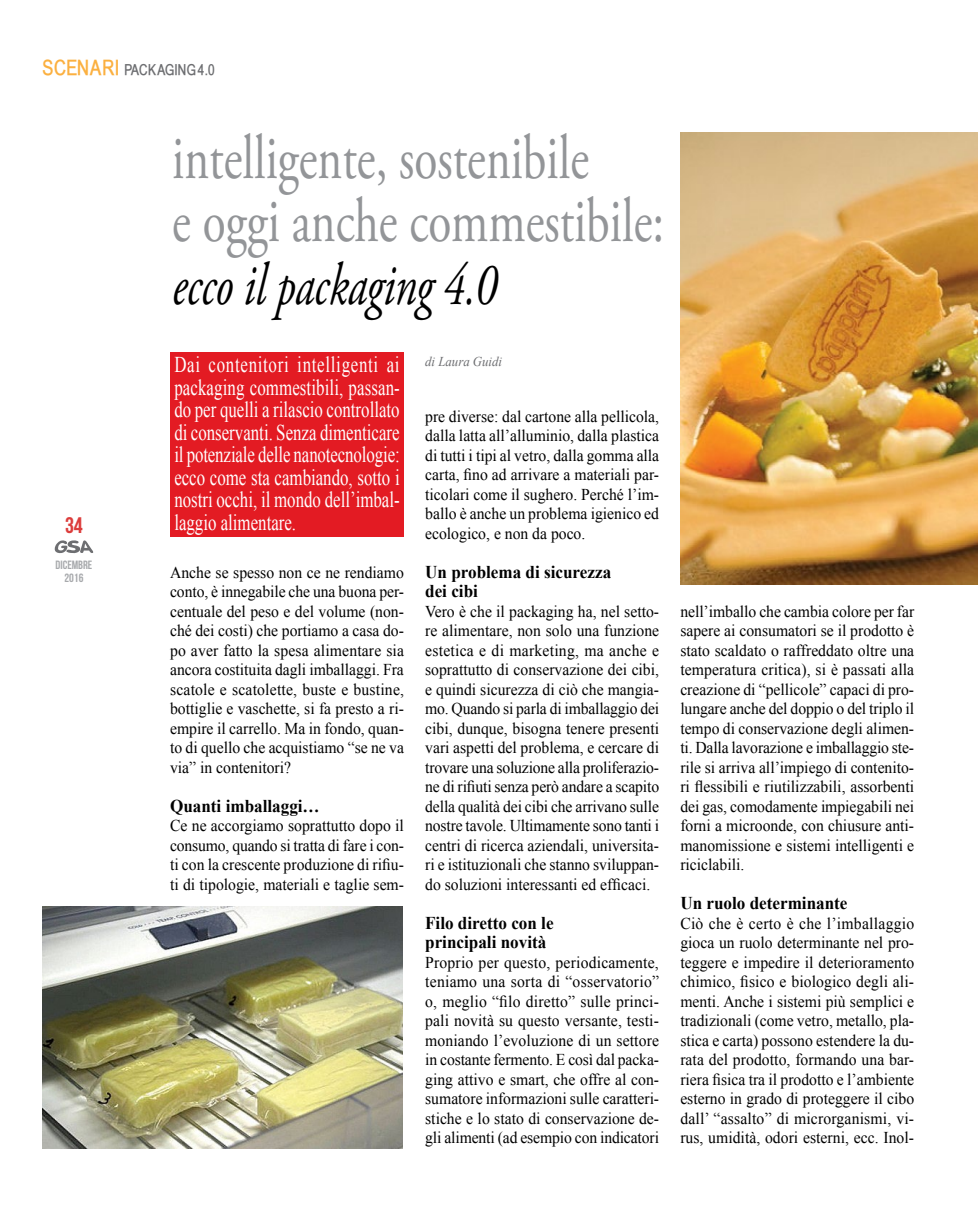
<style>
.page{position:relative;width:978px;height:1212px;background:#fff}
.page>*{position:absolute;margin:0;border:0;box-sizing:border-box;transform-origin:0 0}
.t1{font:63px/63px "Adobe Garamond Pro";color:#939598;scale:.75 1}
.t2{font:italic 60px "Adobe Garamond Pro";letter-spacing:-.01em;color:#000;scale:.73 1}
.t3{font:22.5px/22.5px "Times New Roman";color:#fff;text-align:justify;scale:.75 1}
.t4{font:22.5px "Bebas Neue";color:#dc3d3c}
.t5{font:700 18px/19.5px "Times New Roman";color:#000;scale:.95 1}
.t6{font:16.5px/19.5px "Times New Roman";color:#000;text-align:justify;scale:.95 1}
.t7{font:700 15px "Babel Sans";letter-spacing:-.01em;color:#6d6e71}
.t8{font:italic 13.5px "Times New Roman";color:#6d6e71;scale:.95 1}
.t9{font:12px/13.5px "Bebas Neue";color:#a7a9ac;text-align:center}
.s1{font-size:21px;color:#fbb040}
</style>
<div class="page">
<svg style="left:55px;top:540px;width:38px;height:13px"></svg>
<div style="left:170px;top:352px;width:234px;height:185px;background:#e31b23"></div>
<img style="left:43px;top:906px;width:360px;height:242px">
<img style="left:680px;top:133px;width:298px;height:452px">
<p class="t7" style="left:43px;top:62px;width:174px"><span class="s1">SCENARI</span> PACKAGING 4.0</p>
<h3 class="t4" style="left:65px;top:512px;width:19px">34</h3>
<p class="t9" style="left:56px;top:557px;width:38px">DICEMBRE<br>2016</p>
<h1 class="t1" style="left:172px;top:128px;width:658px">intelligente, sostenibile<br>e oggi anche commestibile:</h1>
<h2 class="t2" style="left:172px;top:248px;width:447px">ecco il packaging 4.0</h2>
<p class="t3" style="left:174px;top:353px;width:302px">Dai contenitori intelligenti ai packaging commestibili, passan&shy;do per quelli a rilascio controllato di conservanti. Senza dimenticare il potenziale delle nanotecnologie: ecco come sta cambiando, sotto i nostri occhi, il mondo dell’imbal&shy;laggio alimentare.</p>
<p class="t8" style="left:425px;top:352px;width:83px">di Laura Guidi</p>
<p class="t6" style="left:425px;top:406px;width:248px">pre diverse: dal cartone alla pellicola, dalla latta all’alluminio, dalla plastica di tutti i tipi al vetro, dalla gomma alla carta, fino ad arrivare a materiali par&shy;ticolari come il sughero. Perché l’im&shy;ballo è anche un problema igienico ed ecologico, e non da poco.</p>
<p class="t5" style="left:425px;top:561px;width:197px">Un problema di sicurezza dei cibi</p>
<p class="t6" style="left:425px;top:601px;width:248px">Vero è che il packaging ha, nel setto&shy;re alimentare, non solo una funzione estetica e di marketing, ma anche e soprattutto di conservazione dei cibi, e quindi sicurezza di ciò che mangia&shy;mo. Quando si parla di imballaggio dei cibi, dunque, bisogna tenere presenti vari aspetti del problema, e cercare di trovare una soluzione alla proliferazio&shy;ne di rifiuti senza però andare a scapito della qualità dei cibi che arrivano sulle nostre tavole. Ultimamente sono tanti i centri di ricerca aziendali, universita&shy;ri e istituzionali che stanno sviluppan&shy;do soluzioni interessanti ed efficaci.</p>
<p class="t5" style="left:425px;top:912px;width:137px">Filo diretto con le principali novità</p>
<p class="t6" style="left:425px;top:952px;width:248px">Proprio per questo, periodicamente, teniamo una sorta di “osservatorio” o, meglio “filo diretto” sulle princi&shy;pali novità su questo versante, testi&shy;moniando l’evoluzione di un settore in costante fermento. E così dal packa&shy;ging attivo e smart, che offre al con&shy;sumatore informazioni sulle caratteri&shy;stiche e lo stato di conservazione de&shy;gli alimenti (ad esempio con indicatori</p>
<p class="t6" style="left:170px;top:562px;width:248px">Anche se spesso non ce ne rendiamo conto, è innegabile che una buona per&shy;centuale del peso e del volume (non&shy;ché dei costi) che portiamo a casa do&shy;po aver fatto la spesa alimentare sia ancora costituita dagli imballaggi. Fra scatole e scatolette, buste e bustine, bottiglie e vaschette, si fa presto a ri&shy;empire il carrello. Ma in fondo, quan&shy;to di quello che acquistiamo “se ne va via” in contenitori?</p>
<p class="t5" style="left:170px;top:795px;width:159px">Quanti imballaggi…</p>
<p class="t6" style="left:170px;top:815px;width:248px">Ce ne accorgiamo soprattutto dopo il consumo, quando si tratta di fare i con&shy;ti con la crescente produzione di rifiu&shy;ti di tipologie, materiali e taglie sem-</p>
<p class="t6" style="left:680px;top:601px;width:248px">nell’imballo che cambia colore per far sapere ai consumatori se il prodotto è stato scaldato o raffreddato oltre una temperatura critica), si è passati alla creazione di “pellicole” capaci di pro&shy;lungare anche del doppio o del triplo il tempo di conservazione degli alimen&shy;ti. Dalla lavorazione e imballaggio ste&shy;rile si arriva all’impiego di contenito&shy;ri flessibili e riutilizzabili, assorbenti dei gas, comodamente impiegabili nei forni a microonde, con chiusure anti&shy;manomissione e sistemi intelligenti e riciclabili.</p>
<p class="t5" style="left:680px;top:893px;width:177px">Un ruolo determinante</p>
<p class="t6" style="left:680px;top:913px;width:248px">Ciò che è certo è che l’imballaggio gioca un ruolo determinante nel pro&shy;teggere e impedire il deterioramento chimico, fisico e biologico degli ali&shy;menti. Anche i sistemi più semplici e tradizionali (come vetro, metallo, pla&shy;stica e carta) possono estendere la du&shy;rata del prodotto, formando una bar&shy;riera fisica tra il prodotto e l’ambiente esterno in grado di proteggere il cibo dall’ “assalto” di microrganismi, vi&shy;rus, umidità, odori esterni, ecc. Inol-</p>
</div>
